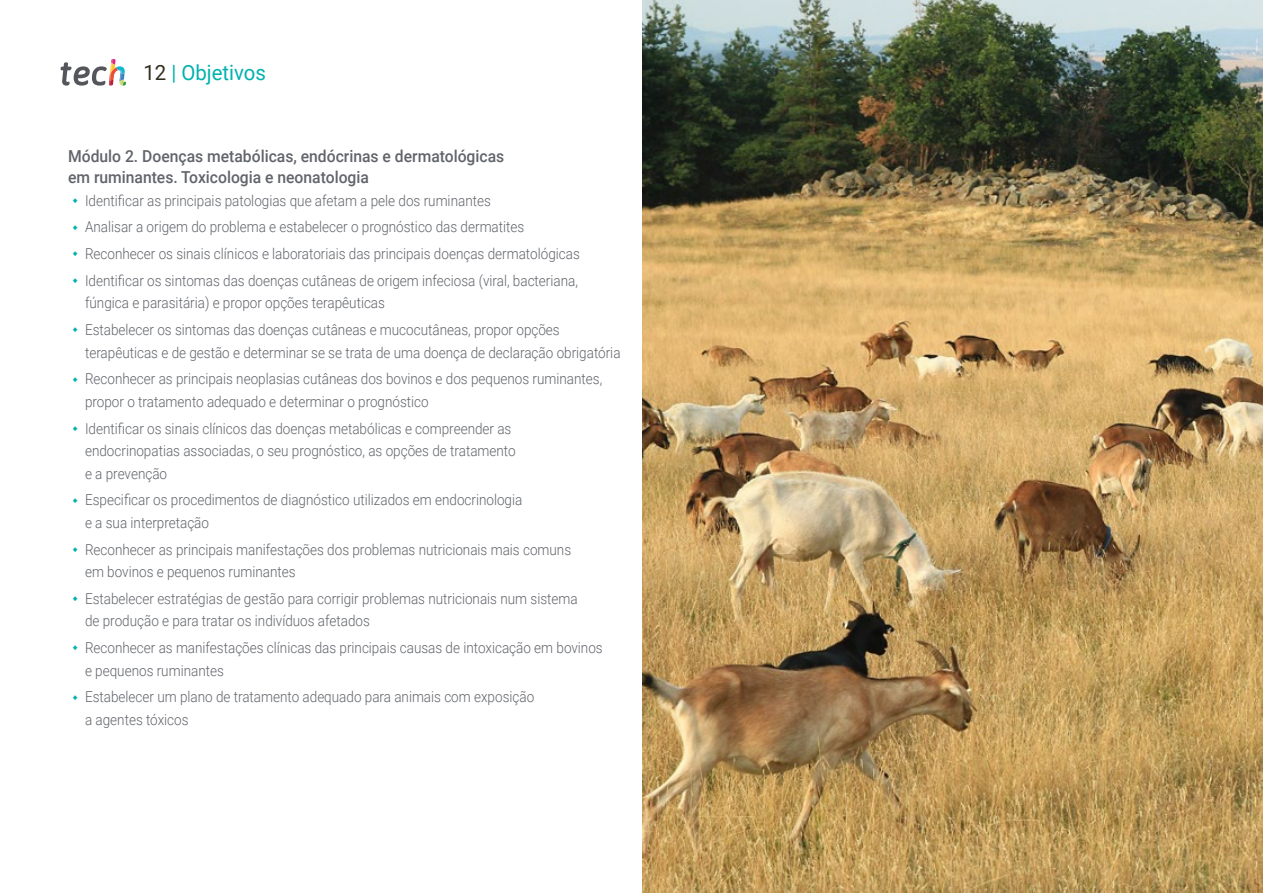
<style>
.page{position:relative;width:1263px;height:893px;background:#fff}
.page>*{position:absolute;margin:0;border:0;box-sizing:border-box;transform-origin:0 0}
.t1{font:21px "Roboto";color:#00b2af}
.t2{font:500 16.5px/21px "Roboto";color:#61646a;scale:.95 1}
.t3{font:300 15px/26.7px "Roboto";color:#61646a;scale:.9 1}
.s1{color:#312e20}
</style>
<div class="page">
<svg style="left:61px;top:59px;width:65px;height:27px"></svg>
<img style="left:642px;top:0;width:621px;height:893px">
<h1 class="t1" style="left:144px;top:57px;width:124px"><span class="s1">12</span> | Objetivos</h1>
<p class="t2" style="left:68px;top:145px;width:461px">Módulo 2. Doenças metabólicas, endócrinas e dermatológicas em ruminantes. Toxicologia e neonatologia</p>
<p class="t3" style="left:85px;top:186px;width:551px">Identificar as principais patologias que afetam a pele dos ruminantes<br>Analisar a origem do problema e estabelecer o prognóstico das dermatites Reconhecer os sinais clínicos e laboratoriais das principais doenças dermatológicas Identificar os sintomas das doenças cutâneas de origem infeciosa (viral, bacteriana,</p>
<p class="t3" style="left:85px;top:289px;width:529px">fúngica e parasitária) e propor opções terapêuticas<br>Estabelecer os sintomas das doenças cutâneas e mucocutâneas, propor opções</p>
<p class="t3" style="left:85px;top:338px;width:596px">terapêuticas e de gestão e determinar se se trata de uma doença de declaração obrigatória<br>Reconhecer as principais neoplasias cutâneas dos bovinos e dos pequenos ruminantes,</p>
<p class="t3" style="left:85px;top:388px;width:475px">propor o tratamento adequado e determinar o prognóstico<br>Identificar os sinais clínicos das doenças metabólicas e compreender as</p>
<p class="t3" style="left:85px;top:439px;width:480px;line-height:22.5px">endocrinopatias associadas, o seu prognóstico, as opções de tratamento e a prevenção</p>
<p class="t3" style="left:85px;top:488px;width:487px;line-height:22.5px">Especificar os procedimentos de diagnóstico utilizados em endocrinologia e a sua interpretação</p>
<p class="t3" style="left:85px;top:538px;width:542px;line-height:22.5px">Reconhecer as principais manifestações dos problemas nutricionais mais comuns em bovinos e pequenos ruminantes</p>
<p class="t3" style="left:85px;top:587px;width:549px;line-height:22.5px">Estabelecer estratégias de gestão para corrigir problemas nutricionais num sistema de produção e para tratar os indivíduos afetados</p>
<p class="t3" style="left:85px;top:636px;width:577px;line-height:22.5px">Reconhecer as manifestações clínicas das principais causas de intoxicação em bovinos e pequenos ruminantes</p>
<p class="t3" style="left:85px;top:685px;width:501px;line-height:22.5px">Estabelecer um plano de tratamento adequado para animais com exposição a agentes tóxicos</p>
</div>
